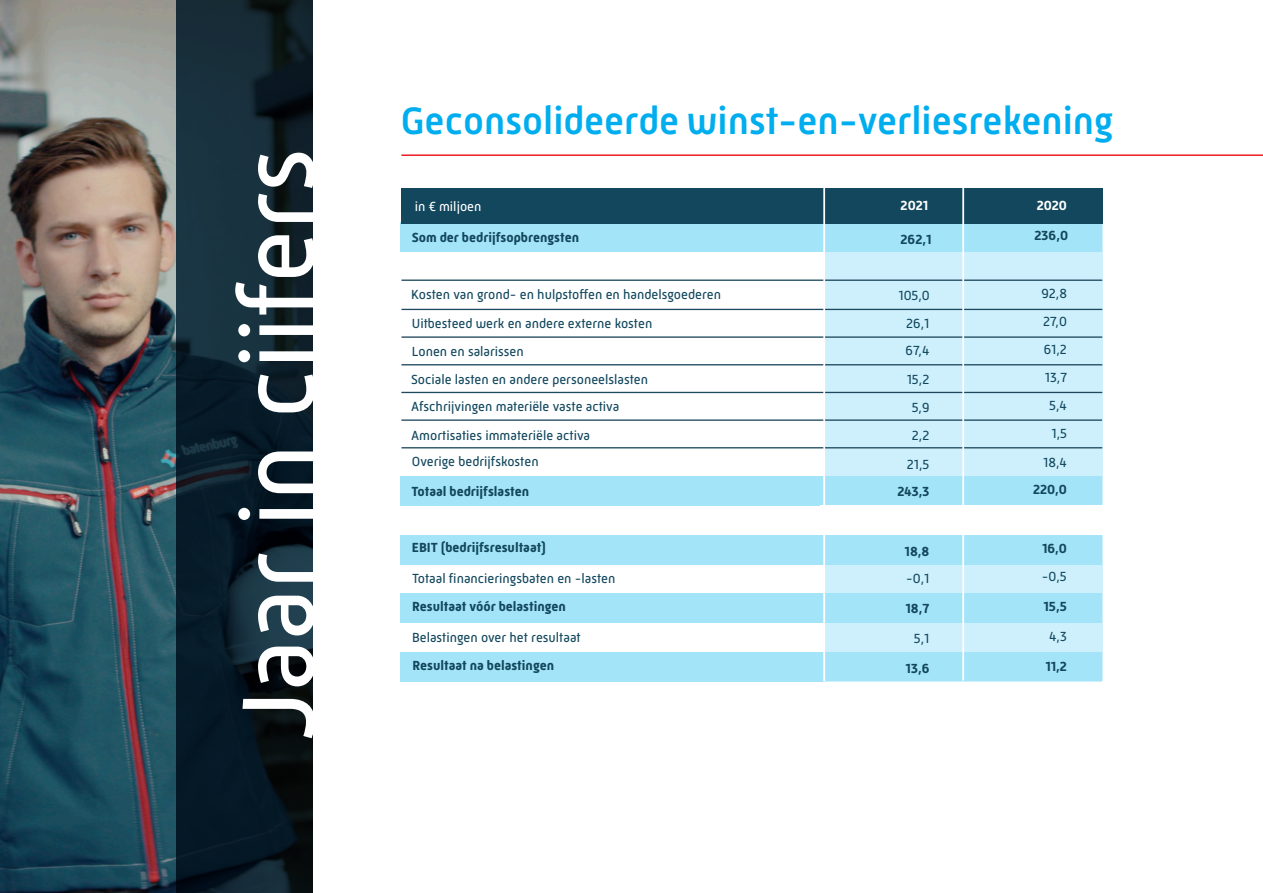
<style>
.page{position:relative;width:1263px;height:893px;background:#fff}
.page>*{position:absolute;margin:0;border:0;box-sizing:border-box;transform-origin:0 0}
.Titels{font:105px "Mic 32 New";color:#fff}
.Lopende_tekst{font:500 39px "Mic 32 New";color:#00aeef}
.t1{font:13.5px "Mic 32 New";color:#12475d}
.t2{font:700 13.5px "Mic 32 New";color:#12475d}
.t3{font:13.5px "Mic 32 New";color:#fff}
.t4{font:700 13.5px "Mic 32 New";color:#fff}
</style>
<div class="page">
<img style="left:0;top:0;width:176px;height:893px">
<svg style="left:176px;top:0;width:137px;height:893px;background:#0d212c"></svg>
<div style="left:401px;top:222px;width:701px;height:29px;background:#a4e4f9"></div>
<svg style="left:825px;top:223px;width:277px;height:429px;background:#c7edfa"></svg>
<div style="left:401px;top:476px;width:701px;height:30px;background:#a4e4f9"></div>
<div style="left:401px;top:593px;width:701px;height:29px;background:#a4e4f9"></div>
<div style="left:401px;top:535px;width:701px;height:29px;background:#a4e4f9"></div>
<div style="left:401px;top:652px;width:701px;height:29px;background:#a4e4f9"></div>
<div style="left:401px;top:188px;width:701px;height:35px;background:#12475d"></div>
<hr style="left:401px;top:280px;width:701px;height:1px;background:#1e485e">
<hr style="left:401px;top:309px;width:701px;height:1px;background:#1e485e">
<hr style="left:401px;top:336px;width:701px;height:2px;background:#1e485e">
<hr style="left:401px;top:364px;width:701px;height:1px;background:#1e485e">
<hr style="left:401px;top:392px;width:701px;height:1px;background:#1e485e">
<hr style="left:401px;top:419px;width:701px;height:2px;background:#1e485e">
<hr style="left:401px;top:447px;width:701px;height:1px;background:#1e485e">
<hr style="left:962px;top:187px;width:2px;height:493px;background:#fff">
<hr style="left:823px;top:188px;width:2px;height:493px;background:#fff">
<div style="left:820px;top:506px;width:282px;height:29px;background:#fff"></div>
<hr style="left:401px;top:154px;width:862px;height:2px;background:#ee1d23">
<p class="Titels" style="left:218px;top:741px;width:595px;rotate:-90deg">Jaar in cijfers</p>
<p class="Lopende_tekst" style="left:401px;top:98px;width:714px">Geconsolideerde winst-en-verliesrekening</p>
<p class="t3" style="left:415px;top:199px;width:68px">in € miljoen</p>
<p class="t2" style="left:412px;top:229px;width:169px">Som der bedrijfsopbrengsten</p>
<p class="t1" style="left:411px;top:287px;width:311px">Kosten van grond- en hulpstoffen en handelsgoederen</p>
<p class="t1" style="left:412px;top:315px;width:242px">Uitbesteed werk en andere externe kosten</p>
<p class="t1" style="left:412px;top:344px;width:114px">Lonen en salarissen</p>
<p class="t1" style="left:411px;top:372px;width:239px">Sociale lasten en andere personeelslasten</p>
<p class="t1" style="left:411px;top:399px;width:210px">Afschrijvingen materiële vaste activa</p>
<p class="t1" style="left:411px;top:428px;width:180px">Amortisaties immateriële activa</p>
<p class="t1" style="left:412px;top:454px;width:128px">Overige bedrijfskosten</p>
<p class="t2" style="left:411px;top:483px;width:119px">Totaal bedrijfslasten</p>
<p class="t2" style="left:412px;top:540px;width:136px">EBIT (bedrijfsresultaat)</p>
<p class="t1" style="left:412px;top:571px;width:205px">Totaal financieringsbaten en -lasten</p>
<p class="t2" style="left:412px;top:599px;width:155px">Resultaat vóór belastingen</p>
<p class="t1" style="left:412px;top:630px;width:170px">Belastingen over het resultaat</p>
<p class="t2" style="left:412px;top:657px;width:143px">Resultaat na belastingen</p>
<p class="t4" style="left:901px;top:198px;width:29px">2021</p>
<p class="t4" style="left:1037px;top:197px;width:32px">2020</p>
<p class="t2" style="left:900px;top:231px;width:32px">262,1</p>
<p class="t2" style="left:1034px;top:228px;width:35px">236,0</p>
<p class="t1" style="left:898px;top:288px;width:33px">105,0</p>
<p class="t1" style="left:1041px;top:286px;width:27px">92,8</p>
<p class="t1" style="left:906px;top:315px;width:25px">26,1</p>
<p class="t1" style="left:905px;top:343px;width:25px">67,4</p>
<p class="t1" style="left:1044px;top:342px;width:25px">61,2</p>
<p class="t1" style="left:907px;top:372px;width:24px">15,2</p>
<p class="t1" style="left:1045px;top:370px;width:24px">13,7</p>
<p class="t1" style="left:1043px;top:313px;width:25px">27,0</p>
<p class="t1" style="left:912px;top:400px;width:19px">5,9</p>
<p class="t1" style="left:1049px;top:397px;width:19px">5,4</p>
<p class="t1" style="left:912px;top:428px;width:19px">2,2</p>
<p class="t1" style="left:1051px;top:425px;width:17px">1,5</p>
<p class="t1" style="left:907px;top:456px;width:24px">21,5</p>
<p class="t1" style="left:1043px;top:454px;width:25px">18,4</p>
<p class="t2" style="left:1033px;top:482px;width:35px">220,0</p>
<p class="t2" style="left:897px;top:484px;width:33px">243,3</p>
<p class="t2" style="left:905px;top:543px;width:26px">18,8</p>
<p class="t2" style="left:1042px;top:541px;width:26px">16,0</p>
<p class="t1" style="left:906px;top:571px;width:25px">-0,1</p>
<p class="t1" style="left:1042px;top:569px;width:26px">-0,5</p>
<p class="t2" style="left:905px;top:600px;width:25px">18,7</p>
<p class="t2" style="left:1043px;top:598px;width:25px">15,5</p>
<p class="t1" style="left:914px;top:630px;width:17px">5,1</p>
<p class="t1" style="left:1049px;top:628px;width:19px">4,3</p>
<p class="t2" style="left:905px;top:661px;width:25px">13,6</p>
<p class="t2" style="left:1045px;top:658px;width:23px">11,2</p>
</div>
